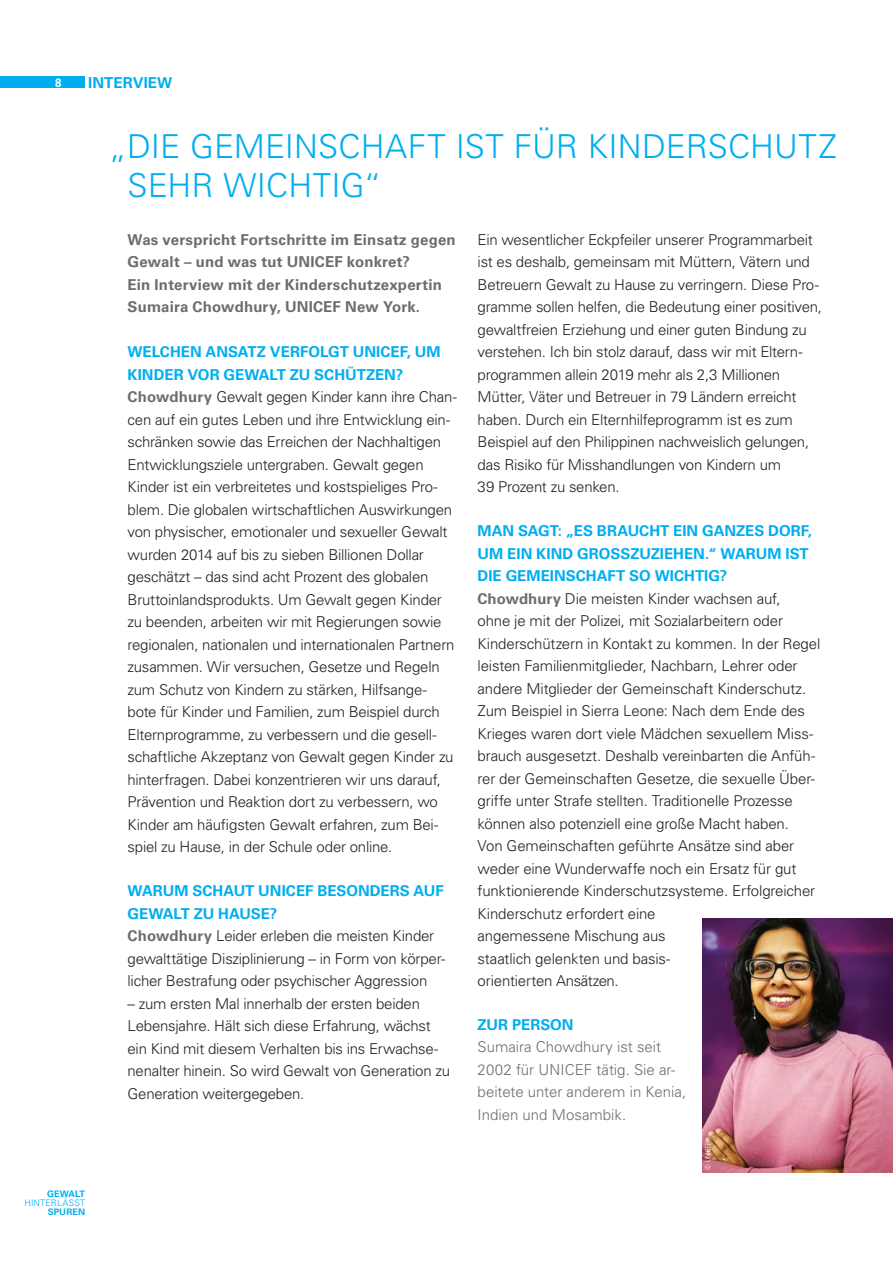
<style>
.page{position:relative;width:893px;height:1263px;background:#fff}
.page>*{position:absolute;margin:0;border:0;box-sizing:border-box;transform-origin:0 0}
.t1{font:300 33px/39px "Univers LT Std";letter-spacing:.005em;color:#00aeef}
.t2{font:300 15px/22.5px "Univers LT Std";letter-spacing:-.015em;color:#231f20}
.t3{font:700 15px/22.5px "Univers LT Std";letter-spacing:.015em;color:#6c6d70}
.t4{font:300 15px/22.5px "Univers LT Std";color:#6c6d70}
.t5{font:700 15px "Univers LT Std";letter-spacing:.005em;color:#00aeef}
.t6{font:700 12px "Univers LT Std";color:#fff;scale:.95 1}
.t7{font:700 9px "Univers LT Std";letter-spacing:.005em;color:#00aeef}
.t8{font:300 9px "Univers LT Std";letter-spacing:.02em;color:#00aeef}
.t9{font:300 condensed 7.5px "Univers LT Std";letter-spacing:.025em;color:#fff;scale:.95 1}
.s1{font-weight:700;color:#00aeef}
.s2{font-weight:700;color:#6c6d70}
</style>
<div class="page">
<div style="left:0;top:77px;width:85px;height:11px;background:#00aeef"></div>
<img style="left:702px;top:918px;width:191px;height:255px">
<p class="t6" style="left:55px;top:75px;width:8px">8</p>
<p class="t5" style="left:88px;top:74px;width:86px">INTERVIEW</p>
<h1 class="t1" style="left:127px;top:127px;width:711px;text-indent:-19px">„DIE GEMEINSCHAFT IST FÜR KINDERSCHUTZ<br>SEHR WICHTIG“</h1>
<p class="t3" style="left:128px;top:228px;width:330px">Was verspricht Fortschritte im Einsatz gegen Gewalt – und was tut UNICEF konkret?<br>Ein Interview mit der Kinderschutzexpertin Sumaira Chowdhury, UNICEF New York.</p>
<p class="t2" style="left:128px;top:341px;width:331px"><span class="s1">WELCHEN ANSATZ VERFOLGT UNICEF, UM KINDER VOR GEWALT ZU SCHÜTZEN?<br></span><span class="s2">Chowdhury</span> Gewalt gegen Kinder kann ihre Chan&shy;cen auf ein gutes Leben und ihre Entwicklung ein&shy;schränken sowie das Erreichen der Nachhaltigen Entwicklungsziele untergraben. Gewalt gegen Kinder ist ein verbreitetes und kostspieliges Pro&shy;blem. Die globalen wirtschaftlichen Auswirkungen von physischer, emotionaler und sexueller Gewalt wurden 2014 auf bis zu sieben Billionen Dollar geschätzt – das sind acht Prozent des globalen Bruttoinlandsprodukts. Um Gewalt gegen Kinder zu beenden, arbeiten wir mit Regierungen sowie regionalen, nationalen und internationalen Partnern zusammen. Wir versuchen, Gesetze und Regeln zum Schutz von Kindern zu stärken, Hilfsange&shy;bote für Kinder und Familien, zum Beispiel durch Elternprogramme, zu verbessern und die gesell&shy;schaftliche Akzeptanz von Gewalt gegen Kinder zu hinterfragen. Dabei konzentrieren wir uns darauf, Prävention und Reaktion dort zu verbessern, wo Kinder am häufigsten Gewalt erfahren, zum Bei&shy;spiel zu Hause, in der Schule oder online.</p>
<p class="t2" style="left:128px;top:879px;width:319px"><span class="s1">WARUM SCHAUT UNICEF BESONDERS AUF GEWALT ZU HAUSE?<br></span><span class="s2">Chowdhury</span> Leider erleben die meisten Kinder gewalttätige Disziplinierung – in Form von körper&shy;licher Bestrafung oder psychischer Aggression</p>
<p class="t2" style="left:128px;top:992px;width:324px">– zum ersten Mal innerhalb der ersten beiden Lebensjahre. Hält sich diese Erfahrung, wächst ein Kind mit diesem Verhalten bis ins Erwachse&shy;nenalter hinein. So wird Gewalt von Generation zu Generation weitergegeben.</p>
<p class="t2" style="left:478px;top:228px;width:346px">Ein wesentlicher Eckpfeiler unserer Programmarbeit ist es deshalb, gemeinsam mit Müttern, Vätern und Betreuern Gewalt zu Hause zu verringern. Diese Pro&shy;gramme sollen helfen, die Bedeutung einer positiven, gewaltfreien Erziehung und einer guten Bindung zu verstehen. Ich bin stolz darauf, dass wir mit Eltern&shy;programmen allein 2019 mehr als 2,3 Millionen Mütter, Väter und Betreuer in 79 Ländern erreicht haben. Durch ein Elternhilfeprogramm ist es zum Beispiel auf den Philippinen nachweislich gelungen, das Risiko für Misshandlungen von Kindern um<br>39 Prozent zu senken.</p>
<p class="t2" style="left:478px;top:519px;width:344px"><span class="s1">MAN SAGT: „ES BRAUCHT EIN GANZES DORF, UM EIN KIND GROSSZUZIEHEN.“ WARUM IST DIE GEMEINSCHAFT SO WICHTIG?<br></span><span class="s2">Chowdhury</span> Die meisten Kinder wachsen auf,<br>ohne je mit der Polizei, mit Sozialarbeitern oder Kinderschützern in Kontakt zu kommen. In der Regel leisten Familienmitglieder, Nachbarn, Lehrer oder andere Mitglieder der Gemeinschaft Kinderschutz.<br>Zum Beispiel in Sierra Leone: Nach dem Ende des Krieges waren dort viele Mädchen sexuellem Miss&shy;brauch ausgesetzt. Deshalb vereinbarten die Anfüh&shy;rer der Gemeinschaften Gesetze, die sexuelle Über&shy;griffe unter Strafe stellten. Traditionelle Prozesse können also potenziell eine große Macht haben.<br>Von Gemeinschaften geführte Ansätze sind aber weder eine Wunderwaffe noch ein Ersatz für gut funktionierende Kinderschutzsysteme. Erfolgreicher Kinderschutz erfordert eine<br>angemessene Mischung aus<br>staatlich gelenkten und basis-<br>orientierten Ansätzen.</p>
<p class="t5" style="left:478px;top:1016px;width:97px">ZUR PERSON</p>
<p class="t4" style="left:478px;top:1036px;width:210px">Sumaira Chowdhury ist seit<br>2002 für UNICEF tätig. Sie ar&shy;beitete unter anderem in Kenia,<br>Indien und Mosambik.</p>
<p class="t9" style="left:703px;top:1170px;width:31px;rotate:-90deg">© UNICEF</p>
<p class="t7" style="left:47px;top:1189px;width:39px">GEWALT</p>
<p class="t8" style="left:24px;top:1197px;width:62px">HINTERLÄSST</p>
<p class="t7" style="left:48px;top:1207px;width:39px">SPUREN</p>
</div>
